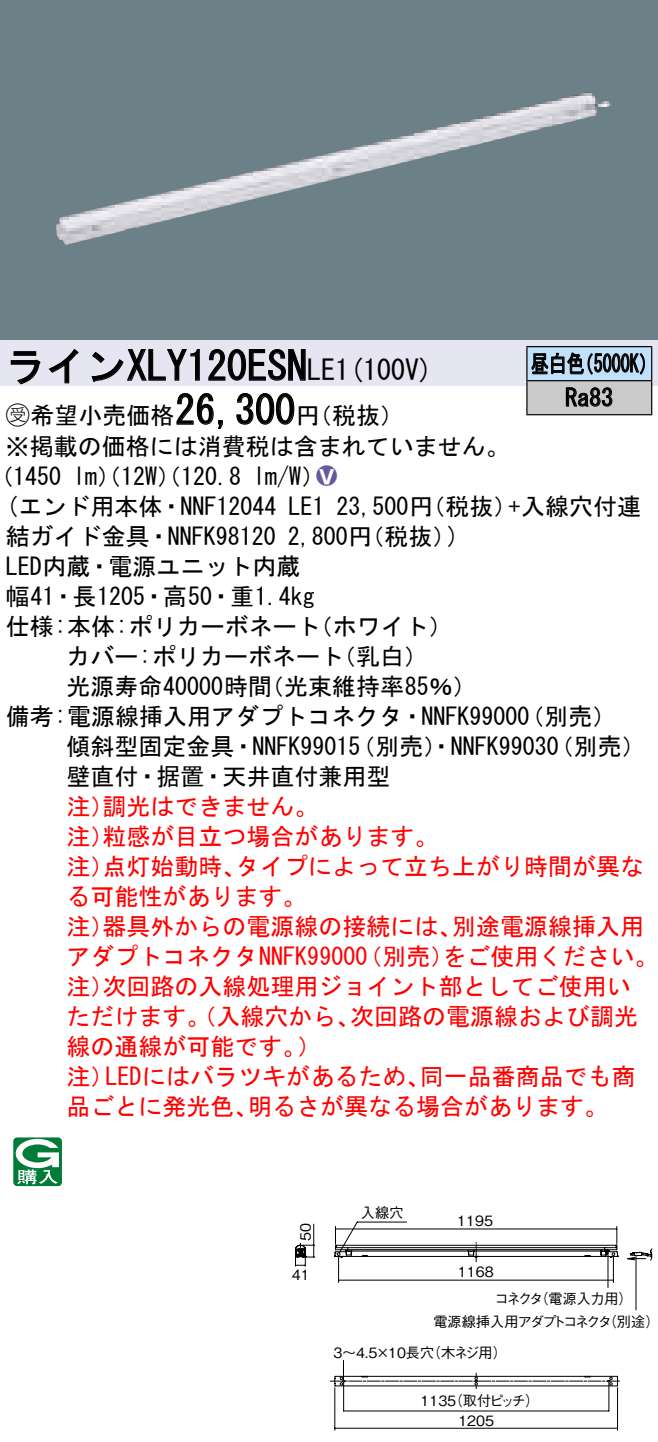
<style>
.page{position:relative;width:658px;height:1442px;background:#fff}
.page>*{position:absolute;margin:0;border:0;box-sizing:border-box;transform-origin:0 0}
.t1{font:40px "MS Gothic";color:#000}
.t2{font:28px "MS Gothic";color:#000}
.t3{font:24px/30px "MS Gothic";color:#000}
.t4{font:24px/30px "MS Gothic";color:#f00}
.t5{font:24px/34px "MS Gothic";color:#000;scale:.75 1}
.t6{font:24px "Ford Classification 1";color:#635aa0}
.t7{font:14px "Gothic BBB Pro Medium 90 pv RKSJ H";color:#000}
.t8{font:14px "Gothic BBB Pro Medium 90 pv RKSJ H";letter-spacing:-.125em;color:#000}
.s1{font-size:28px}
.s2{font-family:"Ford Classification 1"}
.s3{color:#fff}
</style>
<div class="page">
<div style="left:0;top:0;width:658px;height:340px;background:#6c8087"></div>
<img style="left:56px;top:92px;width:555px;height:153px">
<div style="left:0;top:340px;width:658px;height:46px;background:#e6e5f2"></div>
<svg style="left:10px;top:351px;width:30px;height:34px"></svg>
<svg style="left:48px;top:349px;width:30px;height:35px"></svg>
<svg style="left:91px;top:349px;width:109px;height:33px"></svg>
<svg style="left:208px;top:349px;width:98px;height:32px"></svg>
<svg style="left:176px;top:393px;width:47px;height:36px"></svg>
<svg style="left:236px;top:393px;width:59px;height:32px"></svg>
<svg style="left:13px;top:1137px;width:49px;height:48px"></svg>
<div style="left:527px;top:346px;width:124px;height:34px;background:#c1e1fa"></div>
<div style="left:527px;top:380px;width:124px;height:34px;background:#cacaca"></div>
<hr style="left:526px;top:346px;width:126px;height:1px;background:#000">
<hr style="left:526px;top:347px;width:1px;height:33px;background:#000">
<hr style="left:651px;top:347px;width:1px;height:33px;background:#000">
<hr style="left:526px;top:380px;width:126px;height:1px;background:#000">
<hr style="left:526px;top:381px;width:1px;height:33px;background:#000">
<hr style="left:651px;top:381px;width:1px;height:33px;background:#000">
<hr style="left:526px;top:414px;width:126px;height:1px;background:#000">
<svg style="left:531px;top:352px;width:114px;height:23px"></svg>
<svg style="left:565px;top:387px;width:47px;height:20px"></svg>
<hr style="left:343px;top:1409px;width:266px;height:2px;background:#000">
<hr style="left:334px;top:1427px;width:283px;height:1px;background:#000">
<hr style="left:334px;top:1387px;width:1px;height:42px;background:#000">
<hr style="left:617px;top:1387px;width:1px;height:42px;background:#000">
<hr style="left:607px;top:1252px;width:1px;height:35px;background:#000">
<hr style="left:635px;top:1256px;width:1px;height:53px;background:#000">
<svg style="left:330px;top:1360px;width:290px;height:50px"></svg>
<svg style="left:295px;top:1221px;width:357px;height:61px"></svg>
<h1 class="t1" style="left:6px;top:346px;width:331px">ラインXLY120ESN<span class="s1">LE</span></h1>
<p class="t3" style="left:296px;top:401px;width:109px">（円税抜(</p>
<p class="t2" style="left:335px;top:356px;width:99px">(1 100 (V</p>
<h1 class="t1" style="left:175px;top:390px;width:121px">26,300</h1>
<p class="t3" style="left:6px;top:400px;width:505px"><span class="s2">B</span>希望小売価格<br>※掲載の価格には消費税は含まれていません。</p>
<p class="t6" style="left:316px;top:463px;width:22px">2<span class="s3">8</span></p>
<p class="t3" style="left:253px;top:461px;width:73px">l m (W/</p>
<p class="t3" style="left:-11px;top:461px;width:74px">（1450</p>
<p class="t3" style="left:73px;top:461px;width:170px">lm）（12 ）（W 120.8</p>
<p class="t5" style="left:565px;top:346px;width:65px;text-indent:-34px">昼白色<br>Ra83</p>
<p class="t5" style="left:575px;top:346px;width:109px">（5000 (K</p>
<p class="t3" style="left:6px;top:491px;width:272px">(エンド用本体・NNF12044</p>
<p class="t3" style="left:288px;top:491px;width:37px">LE1</p>
<p class="t3" style="left:508px;top:491px;width:134px">+入線穴付連</p>
<p class="t3" style="left:336px;top:491px;width:182px">23,500 （円税抜）</p>
<p class="t3" style="left:6px;top:521px;width:271px">結ガイド金具・NNFK98120</p>
<p class="t3" style="left:6px;top:551px;width:296px">LED内蔵・電源ユニット内蔵</p>
<p class="t3" style="left:6px;top:581px;width:310px">幅41・長1205・高50・重1.4kg</p>
<p class="t3" style="left:288px;top:521px;width:170px">2,800 （円税抜(</p>
<p class="t3" style="left:6px;top:611px;width:316px">仕様:本体:ポリカーボネート</p>
<p class="t3" style="left:309px;top:611px;width:145px">（ホワイト(</p>
<p class="t3" style="left:447px;top:521px;width:13px">(</p>
<p class="t3" style="left:260px;top:641px;width:218px;text-indent:-193px">カバー:ポリカーボネート<br>（光束維持率85％(</p>
<p class="t3" style="left:332px;top:641px;width:97px">（乳白(</p>
<p class="t3" style="left:66px;top:671px;width:207px">光源寿命40000時間</p>
<p class="t3" style="left:6px;top:701px;width:525px">備考:電源線挿入用アダプトコネクタ・NNFK99000</p>
<p class="t3" style="left:520px;top:701px;width:97px">（別売(</p>
<p class="t3" style="left:351px;top:731px;width:208px">（別売）・NNFK99030</p>
<p class="t3" style="left:66px;top:731px;width:325px">傾斜型固定金具・NNFK99015<br>壁直付・据置・天井直付兼用型</p>
<p class="t4" style="left:102px;top:791px;width:217px">調光はできません。</p>
<p class="t4" style="left:102px;top:791px;width:337px;text-indent:-36px">注）<br>粒感が目立つ場合があります。</p>
<p class="t4" style="left:66px;top:821px;width:49px">注）</p>
<p class="t3" style="left:549px;top:731px;width:97px">（別売(</p>
<p class="t4" style="left:236px;top:851px;width:410px">タイプによって立ち上がり時間が異な</p>
<p class="t4" style="left:102px;top:851px;width:145px">点灯始動時、</p>
<p class="t4" style="left:66px;top:851px;width:241px">注）<br>る可能性があります。</p>
<p class="t4" style="left:102px;top:911px;width:361px">器具外からの電源線の接続には、</p>
<p class="t4" style="left:452px;top:911px;width:194px">別途電源線挿入用</p>
<p class="t4" style="left:66px;top:911px;width:49px">注）</p>
<p class="t4" style="left:102px;top:941px;width:529px;text-indent:-36px">アダプトコネクタNNFK99000<br>次回路の入線処理用ジョイント部としてご使用い</p>
<p class="t4" style="left:442px;top:941px;width:217px">をご使用ください。</p>
<p class="t4" style="left:358px;top:941px;width:98px">（別売）</p>
<p class="t4" style="left:66px;top:971px;width:49px">注）</p>
<p class="t4" style="left:350px;top:1001px;width:290px">次回路の電源線および調光</p>
<p class="t4" style="left:297px;top:1001px;width:64px;text-indent:-231px">ただけます。（入線穴から、(</p>
<p class="t4" style="left:66px;top:1031px;width:241px">線の通線が可能です。</p>
<p class="t4" style="left:66px;top:1061px;width:49px">注）</p>
<p class="t4" style="left:105px;top:1061px;width:326px">LEDにはバラツキがあるため、</p>
<p class="t4" style="left:420px;top:1061px;width:217px">同一品番商品でも商</p>
<p class="t4" style="left:66px;top:1091px;width:193px">品ごとに発光色、</p>
<p class="t4" style="left:248px;top:1091px;width:362px">明るさが異なる場合があります。</p>
<p class="t7" style="left:294px;top:1240px;width:19px;rotate:-90deg">50</p>
<p class="t7" style="left:292px;top:1263px;width:19px">41</p>
<p class="t7" style="left:361px;top:1201px;width:44px">入線穴</p>
<p class="t7" style="left:457px;top:1209px;width:37px">1195</p>
<p class="t7" style="left:458px;top:1260px;width:37px">1168</p>
<p class="t7" style="left:534px;top:1286px;width:100px">（電源入力用(</p>
<p class="t7" style="left:494px;top:1286px;width:50px">コネクタ</p>
<p class="t7" style="left:602px;top:1309px;width:58px">（別途(</p>
<p class="t8" style="left:433px;top:1309px;width:180px">電源線挿入用アダプトコネクタ</p>
<p class="t7" style="left:427px;top:1340px;width:82px">（木ネジ用(</p>
<p class="t7" style="left:333px;top:1340px;width:102px">3～4.5×10長穴</p>
<p class="t7" style="left:448px;top:1388px;width:92px">（取付ピッチ(</p>
<p class="t7" style="left:420px;top:1388px;width:37px">1135</p>
<p class="t7" style="left:458px;top:1408px;width:37px">1205</p>
</div>
